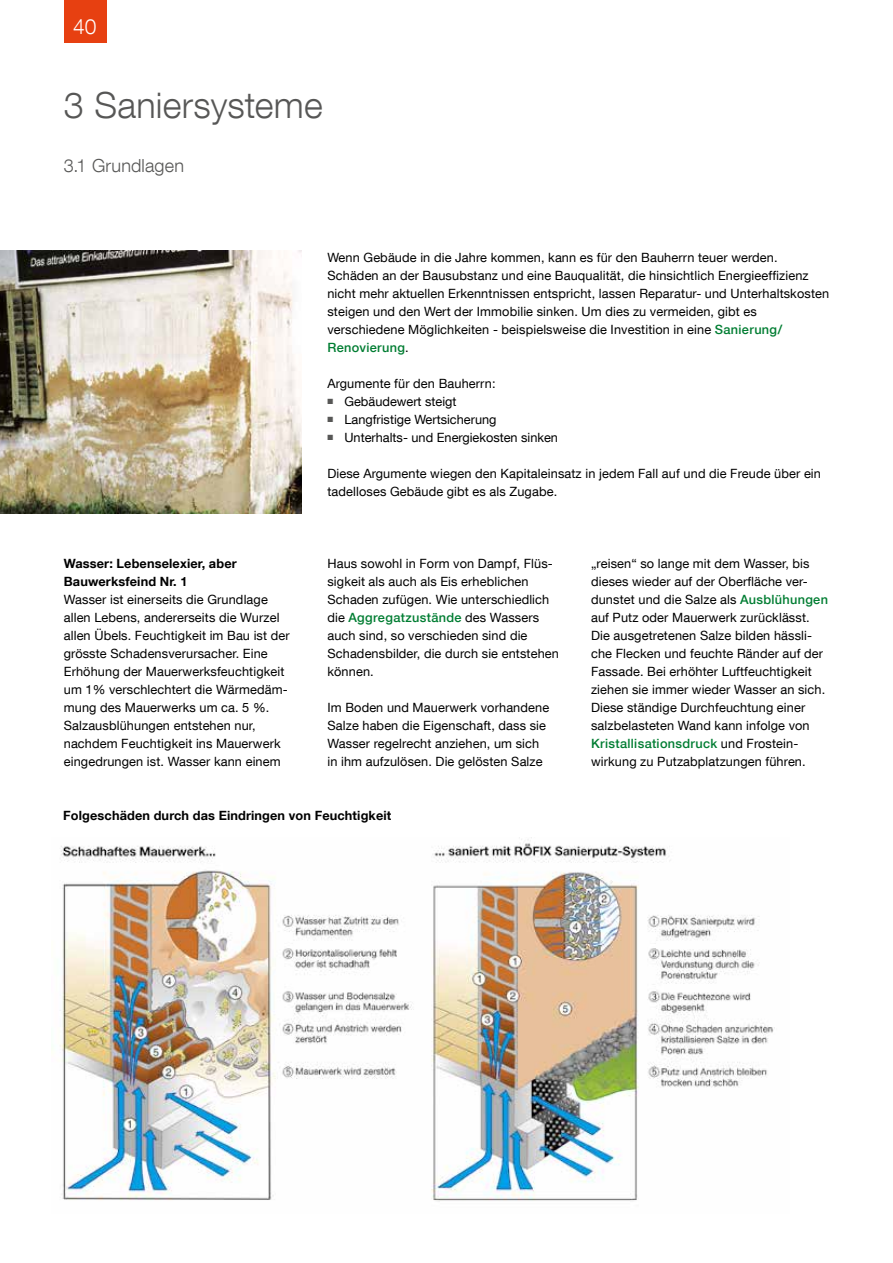
<style>
.page{position:relative;width:893px;height:1263px;background:#fff}
.page>*{position:absolute;margin:0;border:0;box-sizing:border-box;transform-origin:0 0}
.t1{font:300 36px "Helvetica Neue LT Com";letter-spacing:.005em;color:#575756}
.t2{font:300 21px "Helvetica Neue LT Com";color:#fff}
.t3{font:300 18px "Helvetica Neue LT Com";letter-spacing:.01em;color:#575756}
.t4{font:12.75px/18px "Helvetica Neue LT Com";letter-spacing:.01em;color:#000}
.t5{font:700 12.75px/18px "Helvetica Neue LT Com";letter-spacing:.01em;color:#000}
.s1{font-weight:500;color:#007d32}
.s2{color:#575756}
</style>
<div class="page">
<div style="left:64px;top:0;width:42px;height:43px;background:#e74011"></div>
<img style="left:0;top:251px;width:302px;height:263px">
<img style="left:60px;top:839px;width:715px;height:363px">
<h2 class="t2" style="left:73px;top:13px;width:25px">40</h2>
<h1 class="t1" style="left:64px;top:83px;width:260px">3 Saniersysteme</h1>
<h3 class="t3" style="left:64px;top:154px;width:122px">3.1 Grundlagen</h3>
<p class="t5" style="left:64px;top:554px;width:174px">Wasser: Lebenselexier, aber<br>Bauwerksfeind Nr. 1</p>
<p class="t4" style="left:64px;top:590px;width:227px">Wasser ist einerseits die Grundlage allen Lebens, andererseits die Wurzel allen Übels. Feuchtigkeit im Bau ist der grösste Schadensverursacher. Eine Erhöhung der Mauerwerksfeuchtigkeit um 1% verschlechtert die Wärmedäm&shy;mung des Mauerwerks um ca. 5 %.<br>Salzausblühungen entstehen nur, nachdem Feuchtigkeit ins Mauerwerk eingedrungen ist. Wasser kann einem</p>
<p class="t4" style="left:327px;top:248px;width:503px">Wenn Gebäude in die Jahre kommen, kann es für den Bauherrn teuer werden.<br>Schäden an der Bausubstanz und eine Bauqualität, die hinsichtlich Energieeffizienz nicht mehr aktuellen Erkenntnissen entspricht, lassen Reparatur- und Unterhaltskosten steigen und den Wert der Immobilie sinken. Um dies zu vermeiden, gibt es verschiedene Möglichkeiten - beispielsweise die Investition in eine <span class="s1">Sanierung/ Renovierung</span>.</p>
<p class="t4" style="left:327px;top:374px;width:170px">Argumente für den Bauherrn:</p>
<p class="t4" style="left:327px;top:392px;width:131px"><span class="s2">■</span> Gebäudewert steigt</p>
<p class="t4" style="left:327px;top:410px;width:171px"><span class="s2">■</span> Langfristige Wertsicherung</p>
<p class="t4" style="left:327px;top:428px;width:232px"><span class="s2">■</span> Unterhalts- und Energiekosten sinken</p>
<p class="t4" style="left:327px;top:464px;width:495px">Diese Argumente wiegen den Kapitaleinsatz in jedem Fall auf und die Freude über ein tadelloses Gebäude gibt es als Zugabe.</p>
<p class="t4" style="left:327px;top:554px;width:233px">Haus sowohl in Form von Dampf, Flüs&shy;sigkeit als auch als Eis erheblichen<br>Schaden zufügen. Wie unterschiedlich die <span class="s1">Aggregatzustände</span> des Wassers auch sind, so verschieden sind die<br>Schadensbilder, die durch sie entstehen können.</p>
<p class="t4" style="left:327px;top:698px;width:223px">Im Boden und Mauerwerk vorhandene Salze haben die Eigenschaft, dass sie Wasser regelrecht anziehen, um sich in ihm aufzulösen. Die gelösten Salze</p>
<p class="t4" style="left:591px;top:554px;width:238px">„reisen“ so lange mit dem Wasser, bis dieses wieder auf der Oberfläche ver&shy;dunstet und die Salze als <span class="s1">Ausblühungen </span>auf Putz oder Mauerwerk zurücklässt.<br>Die ausgetretenen Salze bilden hässli&shy;che Flecken und feuchte Ränder auf der Fassade. Bei erhöhter Luftfeuchtigkeit ziehen sie immer wieder Wasser an sich.<br>Diese ständige Durchfeuchtung einer salzbelasteten Wand kann infolge von <span class="s1">Kristallisationsdruck</span> und Frostein&shy;wirkung zu Putzabplatzungen führen.</p>
<p class="t5" style="left:63px;top:806px;width:330px">Folgeschäden durch das Eindringen von Feuchtigkeit</p>
</div>
